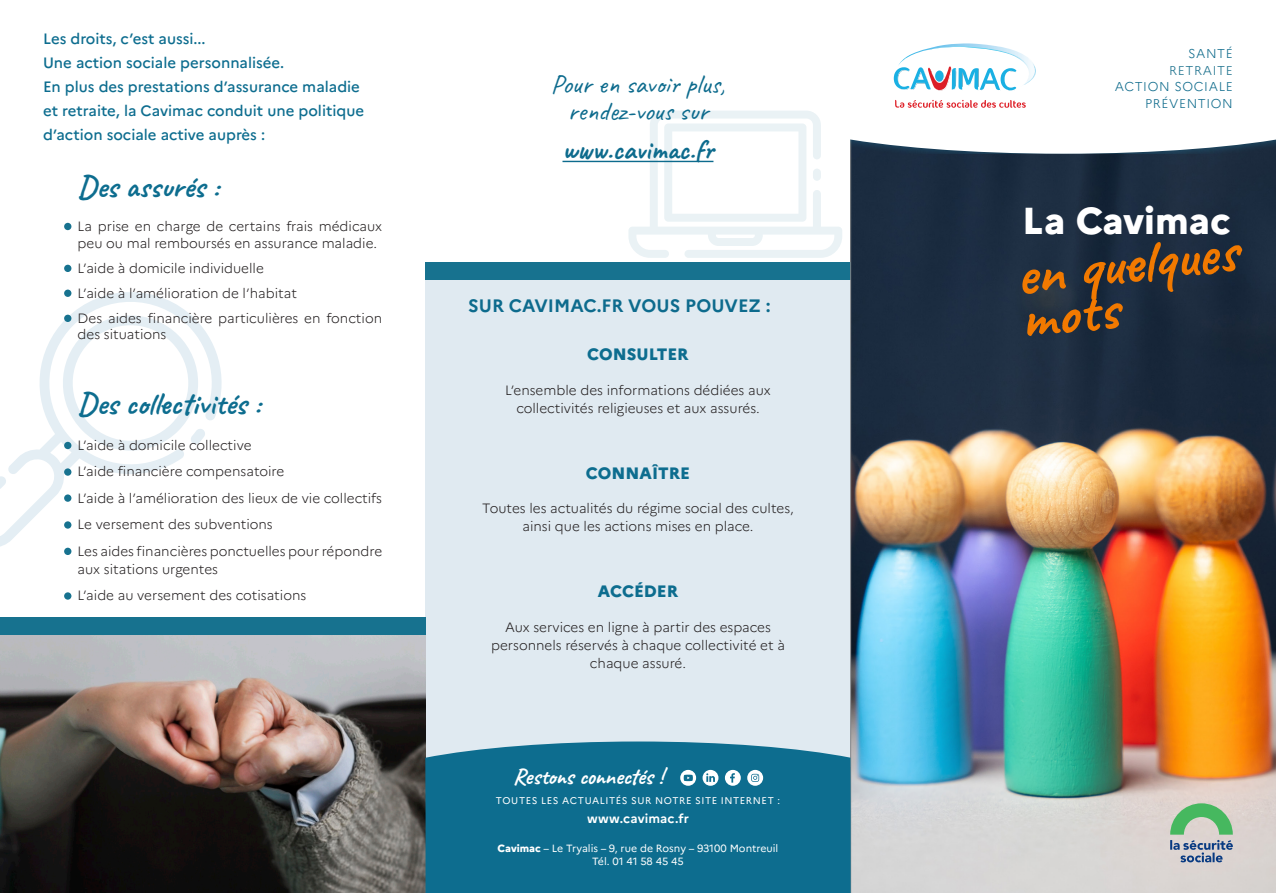
<style>
.page{position:relative;width:1276px;height:893px;background:#fff}
.page>*{position:absolute;margin:0;border:0;box-sizing:border-box;transform-origin:0 0}
.t1{font:700 60px/44.1px "Caveat";color:#f17900}
.t2{font:800 37.5px "Marianne";color:#fff}
.t3{font:700 31.5px "Caveat";color:#0d6d8f}
.t4{font:700 28.5px "Caveat";color:#0d6b8d}
.t5{font:27px "Caveat";color:#0d6b8d}
.t6{font:700 23.1px "Caveat";letter-spacing:-.025em;color:#fff}
.t7{font:700 18px "Marianne";color:#0d6b8d}
.t8{font:800 16.5px "Marianne";color:#0d6d8f}
.t9{font:500 15px/24px "Marianne";color:#0d6d8f}
.t10{font:300 13.5px/18px "Marianne";color:#231f20}
.t11{font:300 12.75px/16.5px "Marianne";letter-spacing:.05em;color:#0d6a8b;text-align:right}
.t12{font:700 12.75px "Marianne";letter-spacing:.015em;color:#fff}
.t13{font:10.5px/13.5px "Marianne";color:#fff;text-align:center}
.t14{font:9.75px "Marianne";letter-spacing:.06em;color:#fff}
.s1{font-weight:800}
.s2{color:#196f8b}
</style>
<div class="page">
<img style="left:851px;top:154px;width:425px;height:739px">
<svg style="left:628px;top:111px;width:214px;height:147px"></svg>
<div style="left:425px;top:279px;width:425px;height:487px;background:#e0eaf1"></div>
<div style="left:425px;top:262px;width:425px;height:17px;background:#17728f"></div>
<svg style="left:0;top:289px;width:222px;height:258px"></svg>
<svg style="left:56px;top:309px;width:150px;height:142px"></svg>
<svg style="left:0;top:476px;width:7px;height:13px"></svg>
<hr style="left:850px;top:0;width:1px;height:893px;background:#808285">
<div style="left:0;top:618px;width:425px;height:18px;background:#17728f"></div>
<hr style="left:562px;top:161px;width:151px;height:1px;background:#0d6b8d">
<img style="left:0;top:635px;width:425px;height:258px">
<div style="left:64px;top:223px;width:7px;height:7px;background:#17728f;border-radius:50%"></div>
<div style="left:64px;top:265px;width:7px;height:7px;background:#17728f;border-radius:50%"></div>
<div style="left:64px;top:290px;width:7px;height:7px;background:#17728f;border-radius:50%"></div>
<div style="left:64px;top:315px;width:7px;height:7px;background:#17728f;border-radius:50%"></div>
<div style="left:64px;top:442px;width:7px;height:7px;background:#17728f;border-radius:50%"></div>
<div style="left:64px;top:468px;width:7px;height:8px;background:#17728f;border-radius:50%"></div>
<div style="left:64px;top:494px;width:7px;height:8px;background:#17728f;border-radius:50%"></div>
<div style="left:64px;top:521px;width:7px;height:8px;background:#17728f;border-radius:50%"></div>
<div style="left:64px;top:548px;width:7px;height:7px;background:#17728f;border-radius:50%"></div>
<div style="left:64px;top:592px;width:7px;height:8px;background:#17728f;border-radius:50%"></div>
<svg style="left:850px;top:0;width:426px;height:154px"></svg>
<svg style="left:895px;top:100px;width:131px;height:8px"></svg>
<svg style="left:894px;top:43px;width:142px;height:48px"></svg>
<div style="left:425px;top:741px;width:425px;height:152px;background:#0d6d8f"></div>
<svg style="left:680px;top:770px;width:16px;height:16px"></svg>
<svg style="left:702px;top:770px;width:16px;height:16px"></svg>
<svg style="left:725px;top:770px;width:16px;height:16px"></svg>
<svg style="left:747px;top:770px;width:16px;height:16px"></svg>
<svg style="left:1170px;top:803px;width:62px;height:59px;background:#99b9a6"></svg>
<p class="t9" style="left:43px;top:26px;width:164px">Les droits, c’est aussi...</p>
<p class="t9" style="left:43px;top:50px;width:242px">Une action sociale personnalisée.</p>
<p class="t9" style="left:43px;top:74px;width:322px">En plus des prestations d’assurance maladie et retraite, la Cavimac conduit une politique d’action sociale active auprès :</p>
<p class="t5" style="left:551px;top:67px;width:176px">Pour en savoir plus,</p>
<p class="t5" style="left:568px;top:94px;width:142px">rendez-vous sur</p>
<p class="t4" style="left:562px;top:132px;width:152px">www.cavimac.fr</p>
<p class="t3" style="left:78px;top:166px;width:143px">Des assurés :</p>
<p class="t10" style="left:78px;top:217px;width:306px;line-height:16.5px">La prise en charge de certains frais médicaux peu ou mal remboursés en assurance maladie.</p>
<p class="t10" style="left:78px;top:258px;width:188px">L’aide à domicile individuelle</p>
<p class="t10" style="left:78px;top:283px;width:221px">L’aide à l’amélioration de l’habitat</p>
<p class="t10" style="left:78px;top:309px;width:306px;line-height:16.5px">Des aides financière particulières en fonction des situations</p>
<p class="t3" style="left:78px;top:383px;width:184px">Des collectivités :</p>
<p class="t10" style="left:78px;top:435px;width:176px">L’aide à domicile collective</p>
<p class="t10" style="left:78px;top:461px;width:208px">L’aide financière compensatoire</p>
<p class="t10" style="left:78px;top:488px;width:306px">L’aide à l’amélioration des lieux de vie collectifs</p>
<p class="t10" style="left:78px;top:514px;width:197px">Le versement des subventions</p>
<p class="t10" style="left:78px;top:541px;width:306px">Les aides financières ponctuelles pour répondre aux sitations urgentes</p>
<p class="t10" style="left:78px;top:585px;width:230px">L’aide au versement des cotisations</p>
<p class="t7" style="left:468px;top:292px;width:304px">SUR CAVIMAC.FR VOUS POUVEZ :</p>
<p class="t8" style="left:587px;top:341px;width:103px">CONSULTER</p>
<p class="t10" style="left:505px;top:380px;width:267px;text-align:center">L’ensemble des informations dédiées aux collectivités religieuses et aux assurés.</p>
<p class="t8" style="left:586px;top:460px;width:105px">CONNAÎTRE</p>
<p class="t10" style="left:482px;top:498px;width:313px;text-align:center">Toutes les actualités du régime social des cultes, ainsi que les actions mises en place.</p>
<p class="t8" style="left:598px;top:578px;width:82px">ACCÉDER</p>
<p class="t10" style="left:491px;top:617px;width:295px;text-align:center">Aux services en ligne à partir des espaces personnels réservés à chaque collectivité et à chaque assuré.</p>
<p class="t6" style="left:513px;top:762px;width:152px">Restons connectés !</p>
<p class="t14" style="left:496px;top:793px;width:286px">TOUTES LES ACTUALITÉS SUR NOTRE SITE INTERNET :</p>
<p class="t12" style="left:587px;top:809px;width:103px">www.cavimac.fr</p>
<p class="t13" style="left:497px;top:840px;width:282px"><span class="s1">Cavimac</span> – Le Tryalis – 9, rue de Rosny – 93100 Montreuil<br>Tél. 01 41 58 45 45</p>
<p class="t11" style="left:1188px;top:44px;width:46px">SANTÉ</p>
<p class="t11" style="left:1114px;top:61px;width:119px"><span class="s2">RETRAITE<br></span>ACTION SOCIALE<br>PRÉVENTION</p>
<p class="t2" style="left:1022px;top:191px;width:210px">La Cavimac</p>
<p class="t1" style="left:1013px;top:253px;width:224px;rotate:-6deg">en quelques mots</p>
</div>
